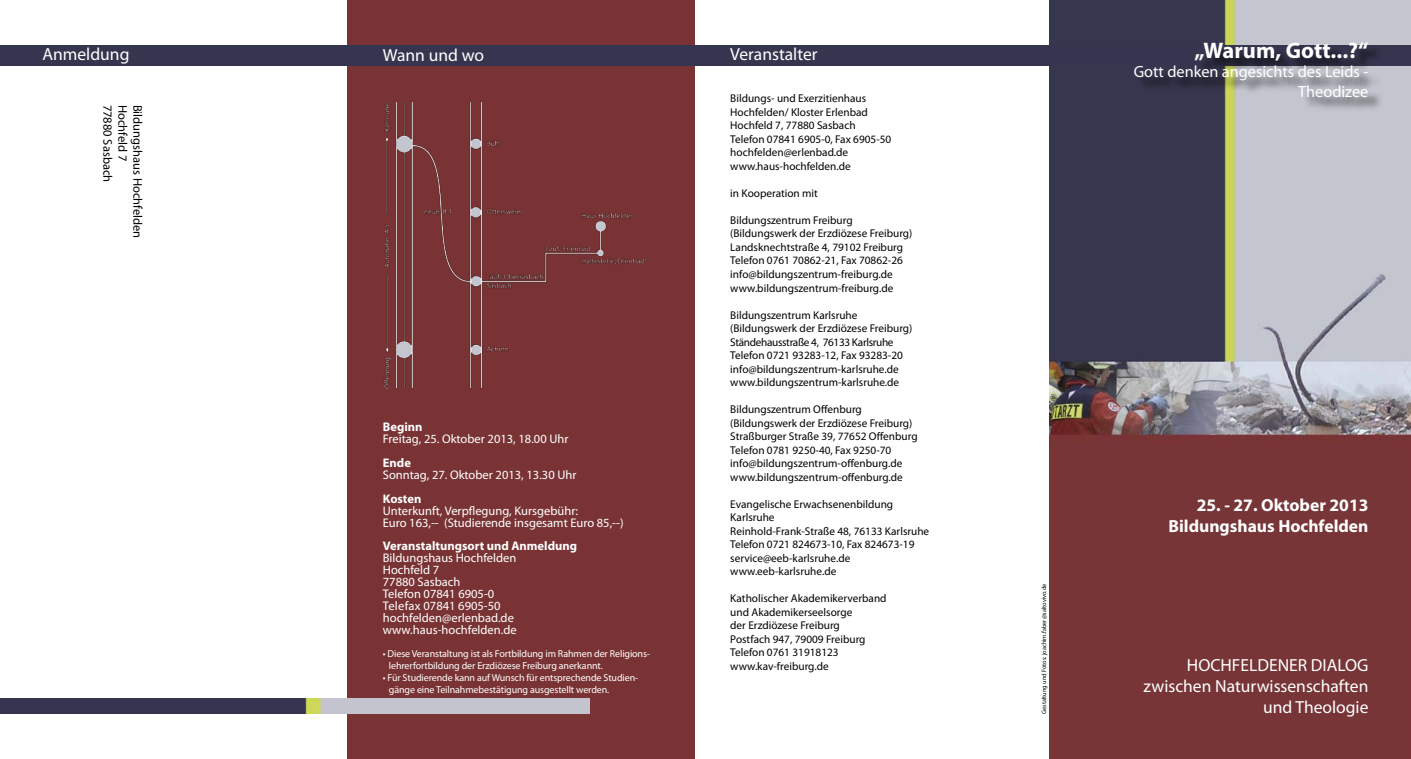
<style>
.page{position:relative;width:1411px;height:759px;background:#fff}
.page>*{position:absolute;margin:0;border:0;box-sizing:border-box;transform-origin:0 0}
.t1{font:700 22.5px "Myriad Pro";color:#fff}
.t2{font:17.5px/21px "Myriad Pro";color:#fff;text-align:right}
.t3{font:700 17.5px/21px "Myriad Pro";color:#fff;text-align:right}
.t4{font:16.25px/19.5px "Myriad Pro";color:#fff;text-align:right}
.t5{font:12.5px/11.9px "Myriad Pro";color:#fff}
.t6{font:700 12.5px "Myriad Pro";color:#fff}
.t7{font:12.5px "Myriad Pro";color:#000}
.t8{font:11.25px/13.5px "Myriad Pro";color:#000}
.t9{font:10px/11.9px "Myriad Pro";letter-spacing:-.01em;color:#fff}
.t10{font:6.25px "Myriad Pro";color:#000}
</style>
<div class="page">
<div style="left:347px;top:0;width:347px;height:758px;background:#793335"></div>
<img style="left:1049px;top:0;width:361px;height:758px">
<div style="left:0;top:45px;width:1410px;height:21px;background:#36354f"></div>
<img style="left:0;top:698px;width:589px;height:14px">
<div style="left:1136px;top:44px;width:274px;height:207px;background:#000;opacity:.75"></div>
<img style="left:383px;top:101px;width:264px;height:289px">
<h2 class="t2" style="left:43px;top:44px;width:88px">Anmeldung</h2>
<h2 class="t2" style="left:383px;top:44px;width:103px">Wann und wo</h2>
<h2 class="t2" style="left:730px;top:43px;width:89px">Veranstalter</h2>
<p class="t7" style="left:115px;top:105px;width:79px;rotate:90deg">77880 Sasbach</p>
<p class="t7" style="left:130px;top:105px;width:58px;rotate:90deg">Hochfeld 7</p>
<p class="t7" style="left:145px;top:105px;width:135px;rotate:90deg">Bildungshaus Hochfelden</p>
<p class="t6" style="left:383px;top:419px;width:41px">Beginn</p>
<p class="t5" style="left:383px;top:433px;width:187px">Freitag, 25. Oktober 2013, 18.00 Uhr</p>
<p class="t6" style="left:383px;top:454px;width:30px">Ende</p>
<p class="t5" style="left:383px;top:468px;width:195px">Sonntag, 27. Oktober 2013, 13.30 Uhr</p>
<p class="t6" style="left:383px;top:490px;width:40px">Kosten</p>
<p class="t5" style="left:383px;top:504px;width:242px">Unterkunft, Verpflegung, Kursgebühr:<br>Euro 163,-- (Studierende insgesamt Euro 85,--)</p>
<p class="t6" style="left:383px;top:537px;width:196px">Veranstaltungsort und Anmeldung</p>
<p class="t5" style="left:383px;top:551px;width:135px">Bildungshaus Hochfelden<br>Hochfeld 7<br>77880 Sasbach<br>Telefon 07841 6905-0<br>Telefax 07841 6905-50 hochfelden@erlenbad.de www.haus-hochfelden.de</p>
<p class="t9" style="left:389px;top:647px;width:262px;text-indent:-6px">• Diese Veranstaltung ist als Fortbildung im Rahmen der Religions&shy;lehrerfortbildung der Erzdiözese Freiburg anerkannt.</p>
<p class="t9" style="left:389px;top:671px;width:251px;text-indent:-6px">• Für Studierende kann auf Wunsch für entsprechende Studien&shy;gänge eine Teilnahmebestätigung ausgestellt werden.</p>
<p class="t8" style="left:730px;top:92px;width:162px">Bildungs- und Exerzitienhaus<br>Hochfelden/ Kloster Erlenbad<br>Hochfeld 7, 77880 Sasbach<br>Telefon 07841 6905-0, Fax 6905-50 hochfelden@erlenbad.de www.haus-hochfelden.de</p>
<p class="t8" style="left:730px;top:186px;width:89px">in Kooperation mit</p>
<p class="t8" style="left:730px;top:213px;width:184px">Bildungszentrum Freiburg (Bildungswerk der Erzdiözese Freiburg)<br>Landsknechtstraße 4, 79102 Freiburg Telefon 0761 70862-21, Fax 70862-26 info@bildungszentrum-freiburg.de www.bildungszentrum-freiburg.de</p>
<p class="t8" style="left:730px;top:308px;width:184px">Bildungszentrum Karlsruhe (Bildungswerk der Erzdiözese Freiburg)<br>Ständehausstraße 4, 76133 Karlsruhe Telefon 0721 93283-12, Fax 93283-20 info@bildungszentrum-karlsruhe.de www.bildungszentrum-karlsruhe.de</p>
<p class="t8" style="left:730px;top:402px;width:189px">Bildungszentrum Offenburg (Bildungswerk der Erzdiözese Freiburg)<br>Straßburger Straße 39, 77652 Offenburg Telefon 0781 9250-40, Fax 9250-70 info@bildungszentrum-offenburg.de www.bildungszentrum-offenburg.de</p>
<p class="t8" style="left:730px;top:497px;width:200px">Evangelische Erwachsenenbildung<br>Karlsruhe<br>Reinhold-Frank-Straße 48, 76133 Karlsruhe<br>Telefon 0721 824673-10, Fax 824673-19 service@eeb-karlsruhe.de www.eeb-karlsruhe.de</p>
<p class="t8" style="left:730px;top:591px;width:158px">Katholischer Akademikerverband und Akademikerseelsorge<br>der Erzdiözese Freiburg<br>Postfach 947, 79009 Freiburg<br>Telefon 0761 31918123 www.kav-freiburg.de</p>
<p class="t10" style="left:1040px;top:713px;width:132px;rotate:-90deg">Gestaltung und Fotos: joachim.faber@saltovivo.de</p>
<h1 class="t1" style="left:1194px;top:35px;width:175px">„Warum, Gott...?“</h1>
<h3 class="t4" style="left:1133px;top:61px;width:236px">Gott denken angesichts des Leids -<br>Theodizee</h3>
<h2 class="t3" style="left:1168px;top:493px;width:201px">25. - 27. Oktober 2013<br>Bildungshaus Hochfelden</h2>
<h2 class="t2" style="left:1143px;top:653px;width:226px">HOCHFELDENER DIALOG zwischen Naturwissenschaften und Theologie</h2>
</div>
